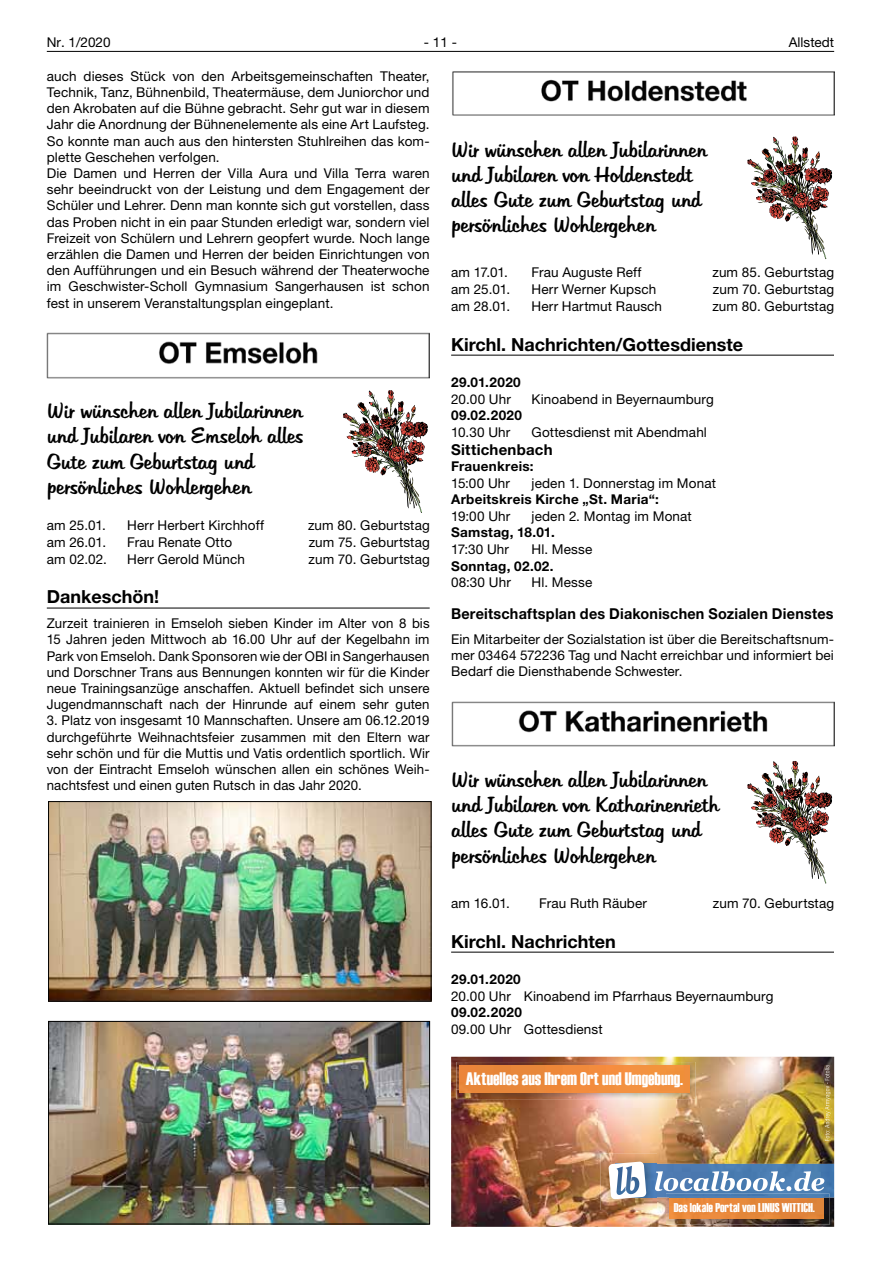
<style>
.page{position:relative;width:881px;height:1263px;background:#fff}
.page>*{position:absolute;margin:0;border:0;box-sizing:border-box;transform-origin:0 0}
.t1{font:21px/25.2px "Hudson";letter-spacing:-.005em;color:#000}
.t2{font:700 18px "Helvetica Neue LT";color:#000}
.t3{font:18px "Haettenschweiler";color:#fff}
.t4{font:700 15px "Helvetica Neue LT";letter-spacing:.015em;color:#000;scale:.96 1}
.t5{font:700 15px "Helvetica Neue LT";letter-spacing:.015em;color:#000}
.t6{font:13.5px/16.2px "Helvetica Neue LT";letter-spacing:.01em;color:#000;text-align:justify}
.t7{font:700 13.5px "Helvetica Neue LT";letter-spacing:.02em;color:#000}
.t8{font:12.75px "Haettenschweiler";color:#fff}
</style>
<div class="page">
<hr style="left:47px;top:51px;width:786px;height:1px;background:#000">
<img style="left:452px;top:71px;width:381px;height:45px">
<hr style="left:451px;top:355px;width:382px;height:1px;background:#000">
<img style="left:451px;top:702px;width:382px;height:45px">
<hr style="left:451px;top:952px;width:382px;height:1px;background:#000">
<img style="left:47px;top:333px;width:382px;height:45px">
<hr style="left:47px;top:608px;width:382px;height:1px;background:#000">
<img style="left:50px;top:803px;width:379px;height:196px">
<div style="left:48px;top:801px;width:383px;height:200px;border:1px solid #000"></div>
<img style="left:50px;top:1023px;width:377px;height:199px">
<div style="left:48px;top:1021px;width:381px;height:203px;border:1px solid #000"></div>
<img style="left:343px;top:390px;width:85px;height:123px">
<img style="left:747px;top:136px;width:85px;height:123px">
<img style="left:747px;top:761px;width:85px;height:123px">
<img style="left:451px;top:1057px;width:382px;height:170px">
<img style="left:824px;top:1065px;width:6px;height:76px">
<img style="left:456px;top:1062px;width:239px;height:37px">
<img style="left:459px;top:1065px;width:230px;height:28px">
<img style="left:665px;top:1197px;width:164px;height:28px">
<img style="left:669px;top:1197px;width:153px;height:21px">
<img style="left:656px;top:1164px;width:177px;height:33px">
<img style="left:600px;top:1154px;width:56px;height:56px">
<svg style="left:608px;top:1161px;width:38px;height:38px"></svg>
<svg style="left:654px;top:1171px;width:170px;height:20px"></svg>
<p class="t6" style="left:47px;top:34px;width:65px">Nr. 1/2020</p>
<p class="t6" style="left:424px;top:34px;width:35px">- 11 -</p>
<p class="t6" style="left:788px;top:34px;width:47px">Allstedt</p>
<p class="t6" style="left:47px;top:68px;width:384px;text-align:left">auch dieses Stück von den Arbeitsgemeinschaften Theater, Technik, Tanz, Bühnenbild, Theatermäuse, dem Juniorchor und den Akrobaten auf die Bühne gebracht. Sehr gut war in diesem Jahr die Anordnung der Bühnenelemente als eine Art Laufsteg.<br>So konnte man auch aus den hintersten Stuhlreihen das kom&shy;plette Geschehen verfolgen.<br>Die Damen und Herren der Villa Aura und Villa Terra waren sehr beeindruckt von der Leistung und dem Engagement der Schüler und Lehrer. Denn man konnte sich gut vorstellen, dass das Proben nicht in ein paar Stunden erledigt war, sondern viel Freizeit von Schülern und Lehrern geopfert wurde. Noch lange erzählen die Damen und Herren der beiden Einrichtungen von den Aufführungen und ein Besuch während der Theaterwoche im Geschwister-Scholl Gymnasium Sangerhausen ist schon fest in unserem Veranstaltungsplan eingeplant.</p>
<h1 class="t1" style="left:47px;top:399px;width:258px">Wir wünschen allen Jubilarinnen und Jubilaren von Emseloh alles<br>Gute zum Geburtstag und persönliches Wohlergehen</h1>
<p class="t6" style="left:47px;top:517px;width:61px">am 25.01.</p>
<p class="t6" style="left:127px;top:517px;width:138px">Herr Herbert Kirchhoff</p>
<p class="t6" style="left:308px;top:517px;width:123px">zum 80. Geburtstag</p>
<p class="t6" style="left:47px;top:534px;width:61px">am 26.01.</p>
<p class="t6" style="left:127px;top:534px;width:106px">Frau Renate Otto</p>
<p class="t6" style="left:308px;top:534px;width:123px">zum 75. Geburtstag</p>
<p class="t6" style="left:47px;top:550px;width:62px">am 02.02.</p>
<p class="t6" style="left:127px;top:550px;width:119px">Herr Gerold Münch</p>
<p class="t6" style="left:308px;top:550px;width:123px">zum 70. Geburtstag</p>
<h2 class="t2" style="left:47px;top:586px;width:114px">Dankeschön!</h2>
<p class="t6" style="left:47px;top:615px;width:384px">Zurzeit trainieren in Emseloh sieben Kinder im Alter von 8 bis 15 Jahren jeden Mittwoch ab 16.00 Uhr auf der Kegelbahn im Park von Emseloh. Dank Sponsoren wie der OBI in Sangerhausen und Dorschner Trans aus Bennungen konnten wir für die Kinder neue Trainingsanzüge anschaffen. Aktuell befindet sich unsere Jugendmannschaft nach der Hinrunde auf einem sehr guten</p>
<p class="t6" style="left:47px;top:712px;width:384px">3. Platz von insgesamt 10 Mannschaften. Unsere am 06.12.2019 durchgeführte Weihnachtsfeier zusammen mit den Eltern war sehr schön und für die Muttis und Vatis ordentlich sportlich. Wir von der Eintracht Emseloh wünschen allen ein schönes Weih&shy;nachtsfest und einen guten Rutsch in das Jahr 2020.</p>
<h1 class="t1" style="left:451px;top:137px;width:257px">Wir wünschen allen Jubilarinnen und Jubilaren von Holdenstedt alles Gute zum Geburtstag und persönliches Wohlergehen</h1>
<p class="t6" style="left:451px;top:264px;width:58px">am 17.01.</p>
<p class="t6" style="left:531px;top:264px;width:111px">Frau Auguste Reff</p>
<p class="t6" style="left:712px;top:264px;width:123px">zum 85. Geburtstag</p>
<p class="t6" style="left:451px;top:281px;width:61px">am 25.01.</p>
<p class="t6" style="left:531px;top:281px;width:126px">Herr Werner Kupsch</p>
<p class="t6" style="left:712px;top:281px;width:123px">zum 70. Geburtstag</p>
<p class="t6" style="left:451px;top:298px;width:61px">am 28.01.</p>
<p class="t6" style="left:531px;top:298px;width:132px">Herr Hartmut Rausch</p>
<p class="t6" style="left:712px;top:298px;width:123px">zum 80. Geburtstag</p>
<h2 class="t2" style="left:451px;top:333px;width:293px">Kirchl. Nachrichten/Gottesdienste</h2>
<p class="t7" style="left:451px;top:374px;width:71px">29.01.2020</p>
<p class="t6" style="left:451px;top:391px;width:61px">20.00 Uhr</p>
<p class="t6" style="left:531px;top:391px;width:184px">Kinoabend in Beyernaumburg</p>
<p class="t7" style="left:451px;top:407px;width:72px">09.02.2020</p>
<p class="t6" style="left:451px;top:424px;width:61px">10.30 Uhr</p>
<p class="t6" style="left:531px;top:424px;width:177px">Gottesdienst mit Abendmahl</p>
<p class="t5" style="left:451px;top:440px;width:103px">Sittichenbach</p>
<p class="t7" style="left:451px;top:458px;width:84px">Frauenkreis:</p>
<p class="t6" style="left:451px;top:475px;width:60px">15:00 Uhr</p>
<p class="t6" style="left:531px;top:475px;width:186px">jeden 1. Donnerstag im Monat</p>
<p class="t7" style="left:451px;top:491px;width:209px">Arbeitskreis Kirche „St. Maria“:</p>
<p class="t6" style="left:451px;top:508px;width:61px">19:00 Uhr</p>
<p class="t6" style="left:531px;top:508px;width:162px">jeden 2. Montag im Monat</p>
<p class="t7" style="left:451px;top:524px;width:105px">Samstag, 18.01.</p>
<p class="t6" style="left:451px;top:541px;width:59px">17:30 Uhr</p>
<p class="t6" style="left:531px;top:541px;width:62px">Hl. Messe</p>
<p class="t7" style="left:451px;top:557px;width:104px">Sonntag, 02.02.</p>
<p class="t6" style="left:451px;top:574px;width:61px">08:30 Uhr</p>
<p class="t6" style="left:531px;top:574px;width:62px">Hl. Messe</p>
<p class="t4" style="left:451px;top:605px;width:399px">Bereitschaftsplan des Diakonischen Sozialen Dienstes</p>
<p class="t6" style="left:451px;top:631px;width:384px">Ein Mitarbeiter der Sozialstation ist über die Bereitschaftsnum&shy;mer 03464 572236 Tag und Nacht erreichbar und informiert bei Bedarf die Diensthabende Schwester.</p>
<h1 class="t1" style="left:451px;top:768px;width:269px">Wir wünschen allen Jubilarinnen und Jubilaren von Katharinenrieth alles Gute zum Geburtstag und persönliches Wohlergehen</h1>
<p class="t6" style="left:451px;top:894px;width:60px">am 16.01.</p>
<p class="t6" style="left:539px;top:894px;width:109px">Frau Ruth Räuber</p>
<p class="t6" style="left:712px;top:894px;width:123px">zum 70. Geburtstag</p>
<h2 class="t2" style="left:451px;top:930px;width:166px">Kirchl. Nachrichten</h2>
<p class="t7" style="left:451px;top:971px;width:71px">29.01.2020</p>
<p class="t6" style="left:451px;top:987px;width:324px">20.00 Uhr Kinoabend im Pfarrhaus Beyernaumburg</p>
<p class="t7" style="left:451px;top:1004px;width:72px">09.02.2020</p>
<p class="t6" style="left:451px;top:1021px;width:153px">09.00 Uhr Gottesdienst</p>
<h2 class="t3" style="left:465px;top:1069px;width:218px">Aktuelles aus Ihrem Ort und Umgebung.</h2>
<p class="t8" style="left:673px;top:1200px;width:143px">Das lokale Portal von LINUS WITTICH.</p>
</div>
